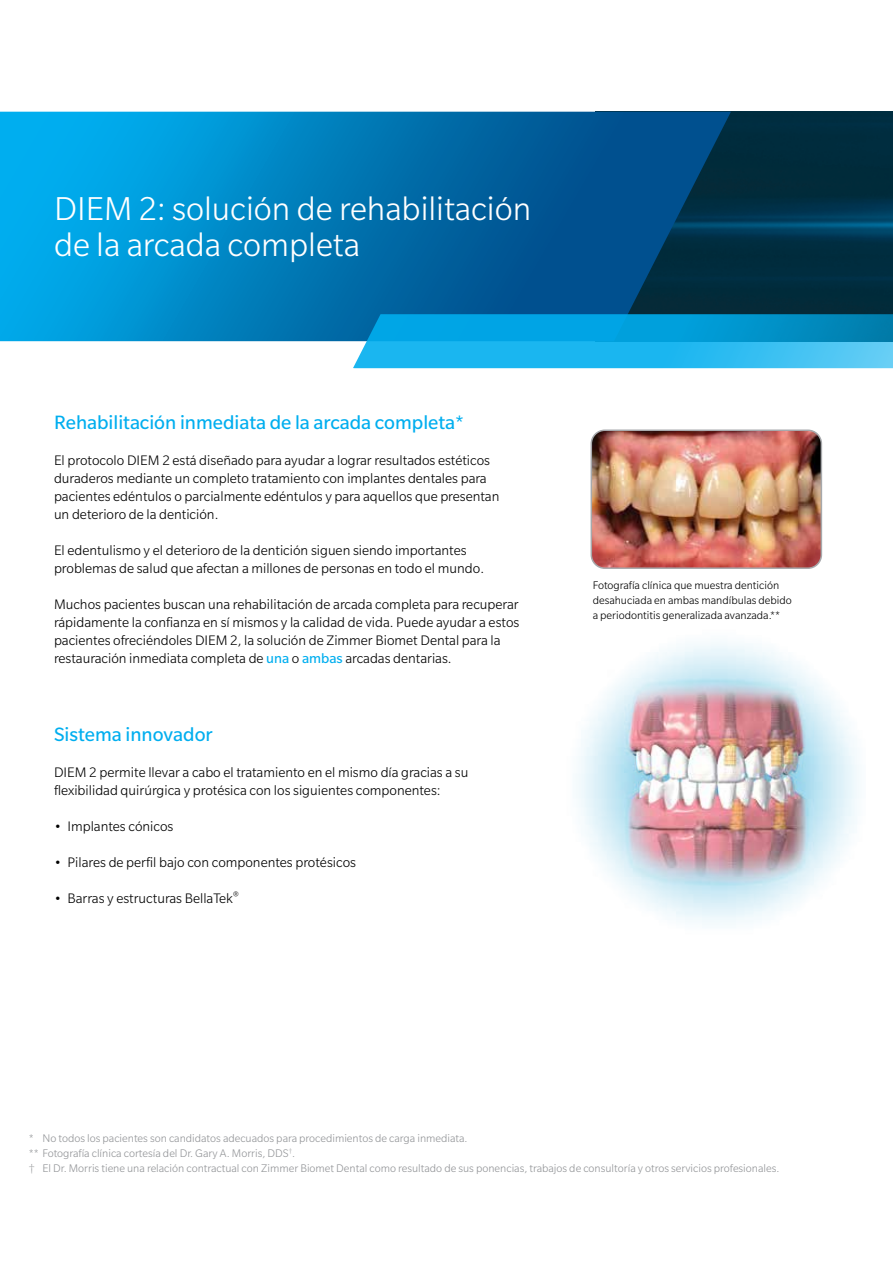
<style>
.page{position:relative;width:893px;height:1263px;background:#fff}
.page>*{position:absolute;margin:0;border:0;box-sizing:border-box;transform-origin:0 0}
.t1{font:300 36px/36px "Slate Pro";color:#fff}
.t2{font:21px "Slate Pro";color:#00aeef}
.t3{font:300 15px/18px "Slate Pro";color:#000}
.t4{font:300 12px/15px "Slate Pro";color:#939598}
.t5{font:300 12px/15px "Slate Pro";color:#000}
.s1{font-weight:400;color:#00aeef}
</style>
<div class="page">
<img style="left:576px;top:642px;width:283px;height:283px">
<img style="left:731px;top:112px;width:162px;height:202px">
<svg style="left:0;top:112px;width:731px;height:229px;background:#0075b0"></svg>
<svg style="left:353px;top:314px;width:540px;height:54px;background:#15a9e1"></svg>
<img style="left:591px;top:432px;width:229px;height:135px">
<div style="left:591px;top:429px;width:231px;height:140px;border:2px solid #a7a9ac;border-radius:14px"></div>
<h1 class="t1" style="left:54px;top:191px;width:479px">DIEM 2: solución de rehabilitación de la arcada completa</h1>
<h2 class="t2" style="left:54px;top:411px;width:411px">Rehabilitación inmediata de la arcada completa*</h2>
<p class="t3" style="left:54px;top:451px;width:447px">El protocolo DIEM 2 está diseñado para ayudar a lograr resultados estéticos duraderos mediante un completo tratamiento con implantes dentales para pacientes edéntulos o parcialmente edéntulos y para aquellos que presentan un deterioro de la dentición.</p>
<p class="t3" style="left:54px;top:541px;width:432px">El edentulismo y el deterioro de la dentición siguen siendo importantes problemas de salud que afectan a millones de personas en todo el mundo.</p>
<p class="t3" style="left:54px;top:595px;width:467px">Muchos pacientes buscan una rehabilitación de arcada completa para recuperar rápidamente la confianza en sí mismos y la calidad de vida. Puede ayudar a estos pacientes ofreciéndoles DIEM 2, la solución de Zimmer Biomet Dental para la restauración inmediata completa de <span class="s1">una</span> o <span class="s1">ambas</span> arcadas dentarias.</p>
<h2 class="t2" style="left:54px;top:723px;width:160px">Sistema innovador</h2>
<p class="t3" style="left:54px;top:763px;width:416px">DIEM 2 permite llevar a cabo el tratamiento en el mismo día gracias a su flexibilidad quirúrgica y protésica con los siguientes componentes:</p>
<p class="t3" style="left:54px;top:817px;width:121px">• Implantes cónicos</p>
<p class="t3" style="left:54px;top:853px;width:303px">• Pilares de perfil bajo con componentes protésicos</p>
<p class="t3" style="left:54px;top:889px;width:186px">• Barras y estructuras BellaTek<sup>®</sup></p>
<p class="t5" style="left:593px;top:577px;width:201px">Fotografía clínica que muestra dentición desahuciada en ambas mandíbulas debido a periodontitis generalizada avanzada.**</p>
<p class="t4" style="left:29px;top:1130px;width:752px">* No todos los pacientes son candidatos adecuados para procedimientos de carga inmediata.<br>** Fotografía clínica cortesía del Dr. Gary A. Morris, DDS<sup>†</sup>.<br>† El Dr. Morris tiene una relación contractual con Zimmer Biomet Dental como resultado de sus ponencias, trabajos de consultoría y otros servicios profesionales.</p>
</div>
